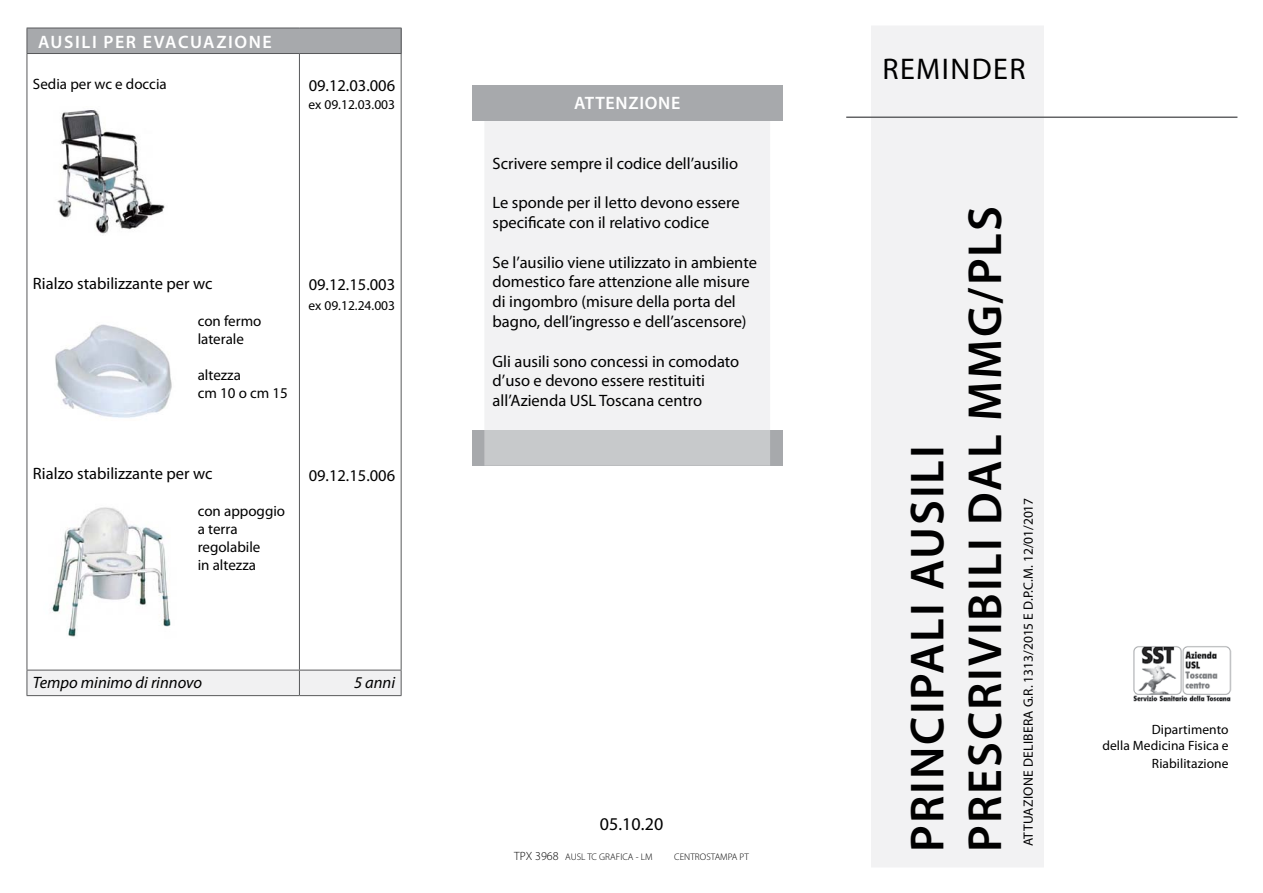
<style>
.page{position:relative;width:1263px;height:893px;background:#fff}
.page>*{position:absolute;margin:0;border:0;box-sizing:border-box;transform-origin:0 0}
.t1{font:600 48px/57.6px "Myriad Pro";letter-spacing:.04em;color:#000}
.t2{font:30px "Myriad Pro";letter-spacing:.05em;color:#000}
.t3{font:600 18px "Myriad Pro";letter-spacing:.08em;color:#fff}
.t4{font:600 18px "Myriad Pro";letter-spacing:.04em;color:#fff}
.t5{font:18px "Myriad Pro";color:#000}
.t6{font:16.5px/19.8px "Myriad Pro";color:#000}
.t7{font:italic 16.5px "Myriad Pro";color:#000}
.t8{font:15px/18px "Myriad Pro";color:#000}
.t9{font:13.5px/16.2px "Myriad Pro";letter-spacing:.005em;color:#000;text-align:right}
.t10{font:300 9.6px "Myriad Pro";letter-spacing:.005em;color:#000}
.s1{font-size:12px}
</style>
<div class="page">
<div style="left:472px;top:431px;width:310px;height:35px;background:#a7a9ac"></div>
<svg style="left:484px;top:120px;width:286px;height:346px;fill:#f2f2f3"></svg>
<div style="left:871px;top:26px;width:173px;height:841px;background:#f2f2f3"></div>
<img style="left:1133px;top:646px;width:98px;height:56px">
<hr style="left:846px;top:116px;width:391px;height:2px;background:#636466">
<div style="left:472px;top:85px;width:310px;height:35px;background:#a7a9ac"></div>
<div style="left:27px;top:28px;width:374px;height:26px;background:#a7a9ac"></div>
<hr style="left:27px;top:28px;width:272px;height:1px;background:#58595b">
<svg style="left:27px;top:28px;width:1px;height:25px"></svg>
<hr style="left:299px;top:28px;width:102px;height:1px;background:#58595b">
<svg style="left:401px;top:28px;width:1px;height:25px"></svg>
<hr style="left:27px;top:53px;width:272px;height:1px;background:#58595b">
<hr style="left:27px;top:54px;width:1px;height:616px;background:#58595b">
<hr style="left:299px;top:53px;width:102px;height:1px;background:#58595b">
<hr style="left:299px;top:54px;width:1px;height:616px;background:#58595b">
<hr style="left:401px;top:54px;width:1px;height:616px;background:#58595b">
<svg style="left:27px;top:670px;width:375px;height:26px"></svg>
<hr style="left:299px;top:695px;width:102px;height:1px;background:#58595b">
<img style="left:55px;top:324px;width:117px;height:94px">
<img style="left:57px;top:110px;width:108px;height:124px">
<img style="left:51px;top:507px;width:120px;height:130px">
<p class="t3" style="left:38px;top:30px;width:235px">AUSILI PER EVACUAZIONE</p>
<p class="t8" style="left:33px;top:74px;width:135px">Sedia per wc e doccia</p>
<p class="t6" style="left:309px;top:75px;width:88px">09.12.03.006</p>
<p class="t9" style="left:309px;top:96px;width:88px">ex 09.12.03.003</p>
<p class="t6" style="left:33px;top:273px;width:181px">Rialzo stabilizzante per wc</p>
<p class="t8" style="left:198px;top:312px;width:65px">con fermo laterale</p>
<p class="t8" style="left:198px;top:366px;width:92px">altezza<br>cm 10 o cm 15</p>
<p class="t6" style="left:309px;top:275px;width:88px">09.12.15.003</p>
<p class="t9" style="left:309px;top:297px;width:88px">ex 09.12.24.003</p>
<p class="t6" style="left:33px;top:464px;width:181px">Rialzo stabilizzante per wc</p>
<p class="t8" style="left:198px;top:502px;width:89px">con appoggio a terra regolabile<br>in altezza</p>
<p class="t6" style="left:309px;top:465px;width:88px">09.12.15.006</p>
<p class="t7" style="left:33px;top:673px;width:171px">Tempo minimo di rinnovo</p>
<p class="t7" style="left:354px;top:673px;width:43px">5 anni</p>
<p class="t4" style="left:574px;top:92px;width:108px">ATTENZIONE</p>
<p class="t6" style="left:493px;top:153px;width:247px">Scrivere sempre il codice dell’ausilio</p>
<p class="t6" style="left:493px;top:192px;width:249px">Le sponde per il letto devono essere specificate con il relativo codice</p>
<p class="t6" style="left:493px;top:252px;width:266px">Se l’ausilio viene utilizzato in ambiente domestico fare attenzione alle misure di ingombro (misure della porta del bagno, dell’ingresso e dell’ascensore)</p>
<p class="t6" style="left:493px;top:351px;width:248px">Gli ausili sono concessi in comodato d’uso e devono essere restituiti all’Azienda USL Toscana centro</p>
<p class="t5" style="left:600px;top:813px;width:65px">05.10.20</p>
<p class="t10" style="left:514px;top:851px;width:140px"><span class="s1">TPX 3968</span> AUSL TC GRAFICA - LM</p>
<p class="t10" style="left:674px;top:851px;width:76px">CENTROSTAMPA PT</p>
<h2 class="t2" style="left:882px;top:50px;width:145px">REMINDER</h2>
<h1 class="t1" style="left:897px;top:851px;width:647px;rotate:-90deg">PRINCIPALI AUSILI<br>PRESCRIVIBILI DAL MMG/PLS</h1>
<p class="t9" style="left:1020px;top:846px;width:350px;rotate:-90deg">Attuazione Deli bera G.R. 1313/2015 E D.P.C.M. 12/01/2017</p>
<p class="t9" style="left:1102px;top:721px;width:128px">Dipartimento<br>della Medicina Fisica e</p>
<p class="t9" style="left:1152px;top:755px;width:78px">Riabilitazione</p>
</div>
